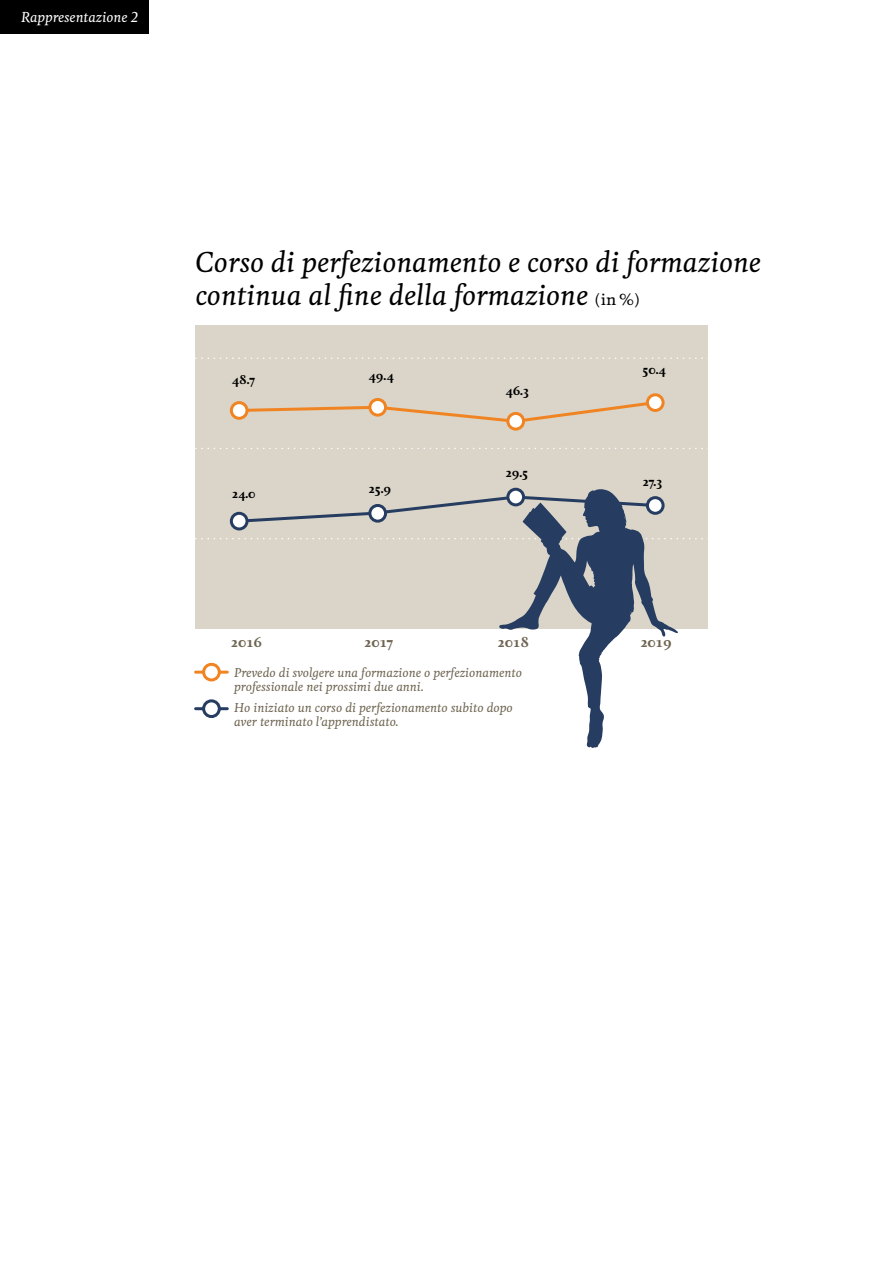
<style>
.page{position:relative;width:893px;height:1263px;background:#fff}
.page>*{position:absolute;margin:0;border:0;box-sizing:border-box;transform-origin:0 0}
.t1{font:italic 500 27px/32.4px "Feijoa";color:#000}
.t2{font:italic 500 13.5px "Feijoa";color:#fff}
.t3{font:700 13.5px "Feijoa";color:#6e6451}
.t4{font:italic 500 12px/14.2px "Feijoa";color:#6e6451}
.t5{font:700 12px "Feijoa";color:#000}
.s1{font-style:normal;font-size:15px}
</style>
<div class="page">
<div style="left:0;top:0;width:149px;height:33px;background:#000"></div>
<div style="left:196px;top:325px;width:512px;height:303px;background:#dad5c8"></div>
<svg style="left:195px;top:538px;width:513px;height:1px"></svg>
<svg style="left:196px;top:448px;width:512px;height:1px"></svg>
<svg style="left:195px;top:357px;width:513px;height:2px"></svg>
<svg style="left:237px;top:497px;width:262px;height:25px"></svg>
<div style="left:231px;top:513px;width:16px;height:16px;background:#fff;border-radius:50%"></div>
<div style="left:230px;top:512px;width:19px;height:18px;border:3px solid #263d61;border-radius:50%"></div>
<div style="left:370px;top:505px;width:16px;height:16px;background:#fff;border-radius:50%"></div>
<div style="left:368px;top:504px;width:19px;height:19px;border:3px solid #263d61;border-radius:50%"></div>
<div style="left:506px;top:488px;width:19px;height:18px;border:3px solid #263d61;border-radius:50%"></div>
<svg style="left:249px;top:399px;width:403px;height:23px"></svg>
<div style="left:231px;top:403px;width:16px;height:15px;background:#fff;border-radius:50%"></div>
<div style="left:230px;top:401px;width:19px;height:19px;border:3px solid #f18422;border-radius:50%"></div>
<div style="left:370px;top:399px;width:16px;height:16px;background:#fff;border-radius:50%"></div>
<div style="left:368px;top:398px;width:19px;height:19px;border:3px solid #f18422;border-radius:50%"></div>
<div style="left:508px;top:413px;width:16px;height:16px;background:#fff;border-radius:50%"></div>
<div style="left:506px;top:412px;width:19px;height:19px;border:3px solid #f18422;border-radius:50%"></div>
<div style="left:647px;top:395px;width:16px;height:15px;background:#fff;border-radius:50%"></div>
<div style="left:646px;top:393px;width:19px;height:19px;border:3px solid #f18422;border-radius:50%"></div>
<hr style="left:196px;top:671px;width:31px;height:3px;background:#f18422">
<div style="left:204px;top:664px;width:15px;height:16px;background:#fff;border-radius:50%"></div>
<div style="left:202px;top:663px;width:19px;height:18px;border:3px solid #f18422;border-radius:50%"></div>
<hr style="left:196px;top:707px;width:31px;height:3px;background:#263d61">
<div style="left:204px;top:701px;width:15px;height:15px;background:#fff;border-radius:50%"></div>
<div style="left:202px;top:699px;width:19px;height:19px;border:3px solid #263d61;border-radius:50%"></div>
<svg style="left:499px;top:489px;width:179px;height:259px"></svg>
<p class="t2" style="left:21px;top:8px;width:119px">Rappresentazione 2</p>
<h1 class="t1" style="left:196px;top:247px;width:567px">Corso di perfezionamento e corso di formazione continua al fine della formazione <span class="s1">(in %)</span></h1>
<p class="t5" style="left:232px;top:372px;width:25px">48.7</p>
<p class="t5" style="left:369px;top:367px;width:27px">49.4</p>
<p class="t5" style="left:232px;top:485px;width:25px">24.0</p>
<p class="t5" style="left:369px;top:480px;width:24px">25.9</p>
<p class="t5" style="left:505px;top:382px;width:25px">46.3</p>
<p class="t5" style="left:505px;top:464px;width:24px">29.5</p>
<p class="t5" style="left:642px;top:362px;width:25px">50.4</p>
<p class="t5" style="left:642px;top:473px;width:21px">27.3</p>
<p class="t3" style="left:231px;top:633px;width:33px">2016</p>
<p class="t3" style="left:364px;top:633px;width:30px">2017</p>
<p class="t3" style="left:498px;top:633px;width:33px">2018</p>
<p class="t3" style="left:640px;top:633px;width:33px">2019</p>
<p class="t4" style="left:234px;top:665px;width:289px">Prevedo di svolgere una formazione o perfezionamento professionale nei prossimi due anni.</p>
<p class="t4" style="left:234px;top:701px;width:280px">Ho iniziato un corso di perfezionamento subito dopo aver terminato l’apprendistato.</p>
</div>
